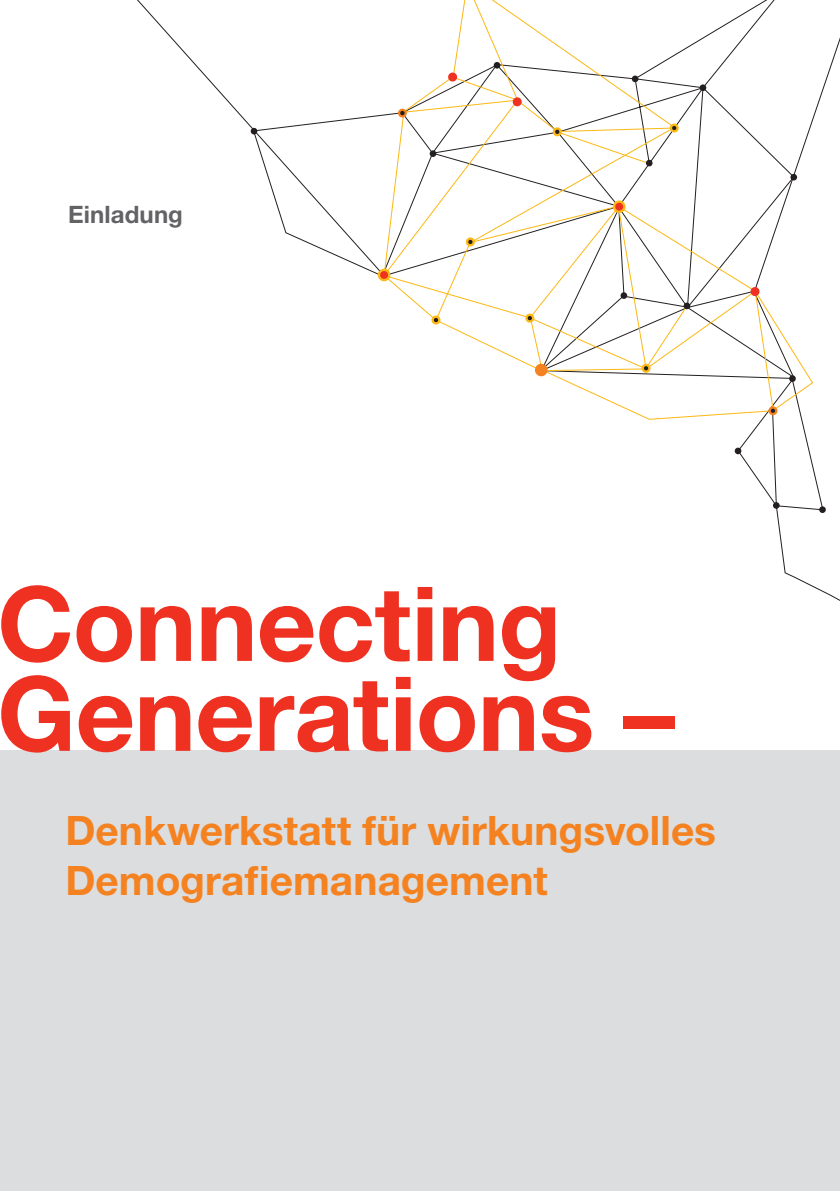
<style>
.page{position:relative;width:840px;height:1191px;background:#fff}
.page>*{position:absolute;margin:0;border:0;box-sizing:border-box;transform-origin:0 0}
.t1{font:700 103.4px/90px "Helvetica Neue LT Std";letter-spacing:-.005em;color:#ef3122}
.t2{font:700 40.6px/50px "Helvetica Neue LT Std";color:#f58220}
.t3{font:700 24px "Helvetica Neue LT Std";letter-spacing:.005em;color:#636366}
</style>
<div class="page">
<div style="left:0;top:750px;width:839px;height:441px;background:#dcdddf"></div>
<svg style="left:252px;top:115px;width:123px;height:159px"></svg>
<div style="left:250px;top:128px;width:7px;height:7px;background:#231f20;border-radius:50%"></div>
<svg style="left:375px;top:0;width:464px;height:601px"></svg>
<svg style="left:398px;top:109px;width:8px;height:8px"></svg>
<div style="left:397px;top:108px;width:10px;height:10px;border:2px solid #f58220;border-radius:50%"></div>
<p class="t3" style="left:68px;top:200px;width:116px">Einladung</p>
<h1 class="t1" style="left:-3px;top:577px;width:678px">Connecting<br>Generations –</h1>
<p class="t2" style="left:65px;top:804px;width:652px">Denkwerkstatt für wirkungsvolles<br>Demografiemanagement</p>
</div>
